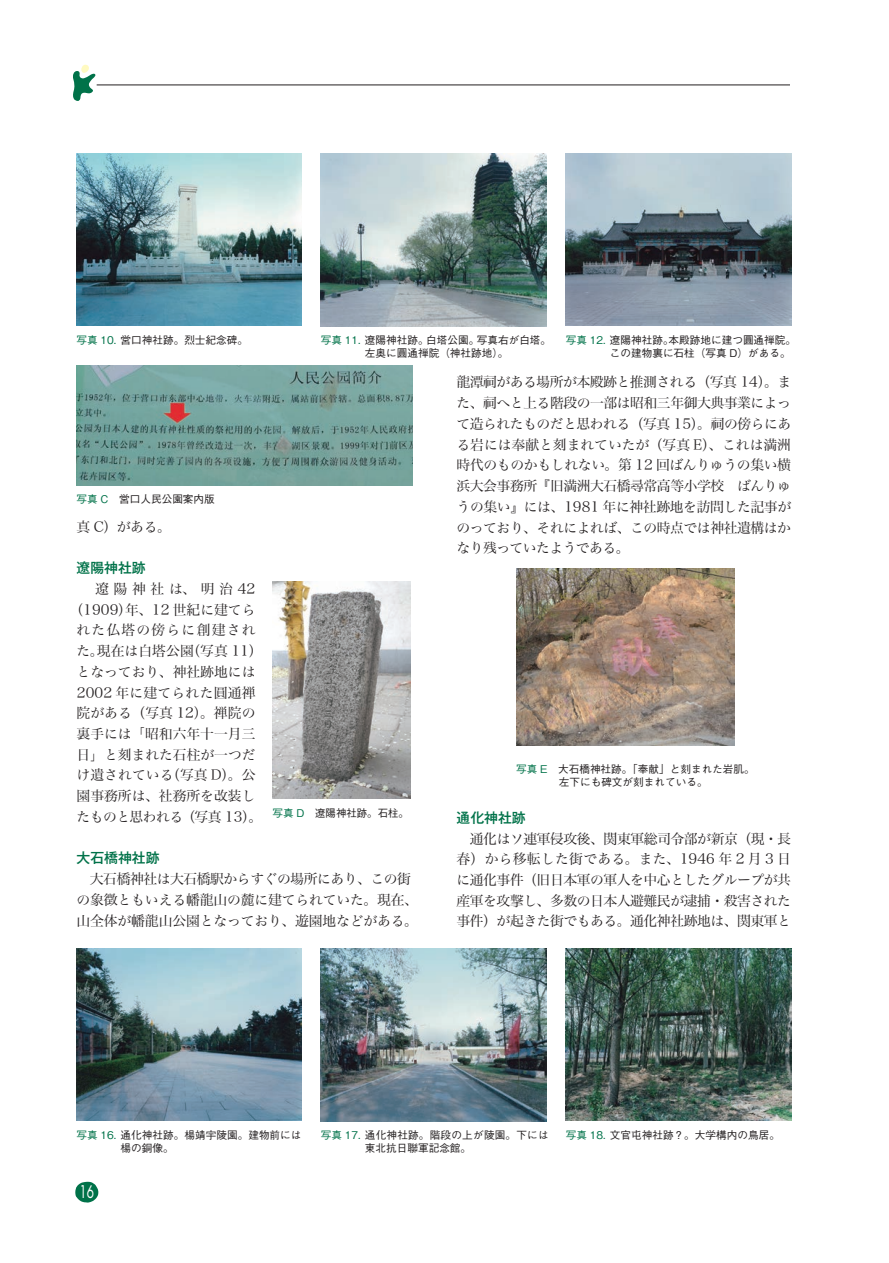
<style>
.page{position:relative;width:889px;height:1263px;background:#fff}
.page>*{position:absolute;margin:0;border:0;box-sizing:border-box;transform-origin:0 0}
.t1{font:16.95px "Futura Std";color:#fff;scale:.7 1}
.t2{font:13.8px/20.7px "Hiragino Min W3 90 msp RKSJ H";letter-spacing:-.03em;color:#231f20;text-align:justify}
.t3{font:13.8px/20.7px "Hiragino Min W3 90 msp RKSJ H";letter-spacing:-.01em;color:#231f20}
.t4{font:13.8px "Hiragino Min W3 90 msp RKSJ H";letter-spacing:.005em;color:#231f20}
.t5{font:13.8px "Hiragino Min W3 90 msp RKSJ H";color:#231f20}
.t6{font:13.8px "Hiragino Min W3 90 msp RKSJ H";letter-spacing:-.005em;color:#231f20}
.t7{font:13.8px "Hiragino Min W3 90 msp RKSJ H";letter-spacing:.015em;color:#231f20}
.t8{font:13.8px "Hiragino Min W3 90 msp RKSJ H";letter-spacing:.085em;color:#231f20}
.t9{font:13.8px "Hiragino Min W3 90 msp RKSJ H";letter-spacing:.34em;color:#231f20}
.t10{font:500 13.8px "Gothic MB101 Pro";color:#007249}
.t11{font:500 10.65px/12.8px "Gothic BBB Pr 6";color:#231f20}
.t12{font:500 10.65px/12.8px "Gothic BBB Pr 6";letter-spacing:.02em;color:#231f20}
.s1{color:#007249}
.s2{font-family:"Gothic MB101 Pro";font-weight:500;color:#007249}
</style>
<div class="page">
<hr style="left:97px;top:85px;width:693px;height:1px;background:#231f20">
<svg style="left:73px;top:65px;width:22px;height:36px"></svg>
<svg style="left:75px;top:1182px;width:23px;height:20px"></svg>
<img style="left:516px;top:568px;width:218px;height:178px">
<img style="left:272px;top:581px;width:139px;height:218px">
<img style="left:77px;top:153px;width:224px;height:172px">
<img style="left:77px;top:948px;width:224px;height:173px">
<img style="left:321px;top:153px;width:225px;height:173px">
<img style="left:321px;top:948px;width:225px;height:173px">
<img style="left:566px;top:153px;width:225px;height:172px">
<img style="left:566px;top:948px;width:225px;height:173px">
<img style="left:77px;top:366px;width:336px;height:119px">
<p class="t11" style="left:77px;top:333px;width:173px"><span class="s1">写真 10．</span>営口神社跡。烈士紀念碑。</p>
<p class="t11" style="left:321px;top:333px;width:232px;text-align:center"><span class="s1">写真 11．</span>遼陽神社跡。白塔公園。写真右が白塔。左奥に圓通禅院（神社跡地）。</p>
<p class="t11" style="left:610px;top:333px;width:188px;text-indent:-44px"><span class="s1">写真 12．</span>遼陽神社跡。本殿跡地に建つ圓通禅院。この建物裏に石柱（写真 D）がある。</p>
<p class="t11" style="left:77px;top:492px;width:140px"><span class="s1">写真 C</span>　営口人民公園案内版</p>
<p class="t2" style="left:77px;top:517px;width:96px">真 C）がある。</p>
<p class="t10" style="left:77px;top:556px;width:71px">遼陽神社跡</p>
<p class="t9" style="left:77px;top:582px;width:180px">　遼陽神社は、明治42</p>
<p class="t6" style="left:70px;top:602px;width:187px">（1909）年、12 世紀に建てら</p>
<p class="t8" style="left:77px;top:623px;width:180px">れた仏塔の傍らに創建され</p>
<p class="t4" style="left:77px;top:644px;width:187px">た。現在は白塔公園（写真 11）</p>
<p class="t5" style="left:77px;top:665px;width:180px">となっており、神社跡地には</p>
<p class="t7" style="left:77px;top:685px;width:180px">2002 年に建てられた圓通禅</p>
<p class="t4" style="left:77px;top:706px;width:180px">院がある（写真 12）。禅院の</p>
<p class="t5" style="left:77px;top:727px;width:180px">裏手には「昭和六年十一月三</p>
<p class="t6" style="left:77px;top:747px;width:180px">日」と刻まれた石柱が一つだ</p>
<p class="t4" style="left:77px;top:768px;width:180px">け遺されている（写真 D）。公</p>
<p class="t5" style="left:77px;top:789px;width:180px">園事務所は、社務所を改装し</p>
<p class="t2" style="left:77px;top:807px;width:187px">たものと思われる（写真 13）。</p>
<p class="t3" style="left:77px;top:848px;width:343px"><span class="s2">大石橋神社跡<br></span>　大石橋神社は大石橋駅からすぐの場所にあり、この街の象徴ともいえる幡龍山の麓に建てられていた。現在、山全体が幡龍山公園となっており、遊園地などがある。</p>
<p class="t11" style="left:272px;top:805px;width:138px"><span class="s1">写真 D</span> 遼陽神社跡。石柱。</p>
<p class="t2" style="left:456px;top:372px;width:336px">龍潭祠がある場所が本殿跡と推測される（写真 14）。また、祠へと上る階段の一部は昭和三年御大典事業によって造られたものだと思われる（写真 15）。祠の傍らにある岩には奉献と刻まれていたが（写真 E）、これは満洲時代のものかもしれない。第 12 回ばんりゅうの集い横浜大会事務所『旧満洲大石橋尋常高等小学校　ばんりゅうの集い』には、1981 年に神社跡地を訪問した記事がのっており、それによれば、この時点では神社遺構はかなり残っていたようである。</p>
<p class="t11" style="left:516px;top:762px;width:240px"><span class="s1">写真 E</span>　大石橋神社跡。「奉献」と刻まれた岩肌。　　　　左下にも碑文が刻まれている。</p>
<p class="t2" style="left:456px;top:808px;width:336px;text-align:left"><span class="s2">通化神社跡<br></span>　通化はソ連軍侵攻後、関東軍総司令部が新京（現・長春）から移転した街である。また、1946 年 2 月 3 日に通化事件（旧日本軍の軍人を中心としたグループが共産軍を攻撃し、多数の日本人避難民が逮捕・殺害された事件）が起きた街でもある。通化神社跡地は、関東軍と</p>
<p class="t11" style="left:120px;top:1128px;width:183px;text-indent:-44px"><span class="s1">写真 16．</span>通化神社跡。楊靖宇陵園。建物前には楊の銅像。</p>
<p class="t1" style="left:80px;top:1180px;width:22px">16</p>
<p class="t12" style="left:365px;top:1128px;width:185px;text-indent:-44px"><span class="s1">写真 17．</span>通化神社跡。階段の上が陵園。下には東北抗日聯軍記念館。</p>
<p class="t11" style="left:566px;top:1128px;width:216px"><span class="s1">写真 18．</span>文官屯神社跡？。大学構内の鳥居。</p>
</div>
